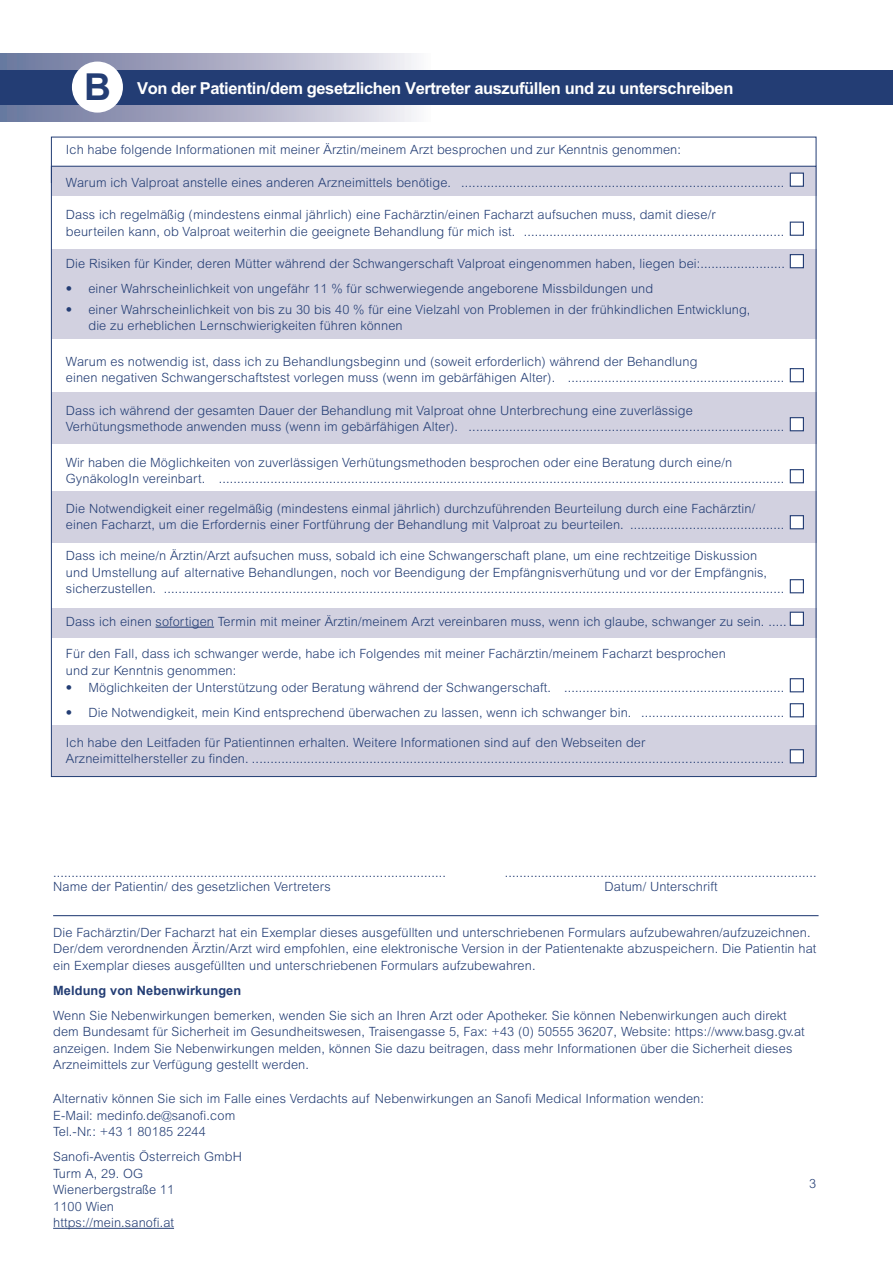
<style>
.page{position:relative;width:893px;height:1263px;background:#fff}
.page>*{position:absolute;margin:0;border:0;box-sizing:border-box;transform-origin:0 0}
.t1{font:700 37.2px "Arial";color:#233d74}
.t2{font:700 16.5px "Arial";letter-spacing:-.025em;color:#fff}
.t3{font:300 12.75px/16.5px "Arial MT Pro";letter-spacing:.01em;color:#233d74}
.t4{font:700 12.75px "Arial";letter-spacing:.01em;color:#233d74}
.s1{font-family:"Univers";font-weight:100;font-stretch:ultra-condensed}
</style>
<div class="page">
<div style="left:0;top:53px;width:431px;height:68px;background:linear-gradient(to right,#677199,#f3eff4)"></div>
<div style="left:0;top:70px;width:893px;height:35px;background:#233d74"></div>
<div style="left:72px;top:62px;width:51px;height:51px;background:#fff;border-radius:50%"></div>
<div style="left:52px;top:166px;width:765px;height:30px;background:#d2d1e0"></div>
<div style="left:52px;top:249px;width:765px;height:90px;background:#d2d1e0"></div>
<div style="left:52px;top:392px;width:765px;height:51px;background:#d2d1e0"></div>
<div style="left:52px;top:491px;width:765px;height:51px;background:#d2d1e0"></div>
<div style="left:52px;top:726px;width:765px;height:51px;background:#d2d1e0"></div>
<div style="left:52px;top:608px;width:765px;height:29px;background:#d2d1e0"></div>
<hr style="left:156px;top:627px;width:58px;height:1px;background:#233d74">
<div style="left:790px;top:173px;width:14px;height:14px;background:#fff;border:1px solid #233d74"></div>
<div style="left:790px;top:222px;width:14px;height:14px;background:#fff;border:1px solid #233d74"></div>
<div style="left:790px;top:254px;width:14px;height:14px;background:#fff;border:1px solid #233d74"></div>
<div style="left:790px;top:368px;width:14px;height:14px;background:#fff;border:1px solid #233d74"></div>
<div style="left:790px;top:417px;width:14px;height:14px;background:#fff;border:1px solid #233d74"></div>
<div style="left:790px;top:469px;width:14px;height:14px;background:#fff;border:1px solid #233d74"></div>
<div style="left:790px;top:515px;width:14px;height:14px;background:#fff;border:1px solid #233d74"></div>
<div style="left:790px;top:579px;width:14px;height:14px;background:#fff;border:1px solid #233d74"></div>
<div style="left:790px;top:612px;width:14px;height:14px;background:#fff;border:1px solid #233d74"></div>
<div style="left:790px;top:678px;width:14px;height:14px;background:#fff;border:1px solid #233d74"></div>
<div style="left:790px;top:703px;width:14px;height:14px;background:#fff;border:1px solid #233d74"></div>
<div style="left:790px;top:749px;width:14px;height:14px;background:#fff;border:1px solid #233d74"></div>
<hr style="left:53px;top:1228px;width:121px;height:1px;background:#233d74">
<hr style="left:53px;top:915px;width:766px;height:1px;background:#233d74">
<p class="t1" style="left:84px;top:66px;width:28px">B</p>
<p class="t2" style="left:137px;top:79px;width:598px">Von der Patientin/dem gesetzlichen Vertreter auszufüllen und zu unterschreiben</p>
<p class="t3" style="left:66px;top:142px;width:617px">Ich habe folgende Informationen mit meiner Ärztin/meinem Arzt besprochen und zur Kenntnis genommen:</p>
<p class="t3" style="left:66px;top:174px;width:720px">Warum ich Valproat anstelle eines anderen Arzneimittels benötige. ........................................................................................</p>
<p class="t3" style="left:66px;top:207px;width:720px">Dass ich regelmäßig (mindestens einmal jährlich) eine Fachärztin/einen Facharzt aufsuchen muss, damit diese/r<br>beurteilen kann, ob Valproat weiterhin die geeignete Behandlung für mich ist. .......................................................................</p>
<p class="t3" style="left:66px;top:256px;width:720px">Die Risiken für Kinder, deren Mütter während der Schwangerschaft Valproat eingenommen haben, liegen bei:.......................</p>
<p class="t3" style="left:66px;top:281px;width:589px"><span class="s1">•</span> einer Wahrscheinlichkeit von ungefähr 11 % für schwerwiegende angeborene Missbildungen und</p>
<p class="t3" style="left:88px;top:301px;width:664px;text-indent:-23px"><span class="s1">•</span> einer Wahrscheinlichkeit von bis zu 30 bis 40 % für eine Vielzahl von Problemen in der frühkindlichen Entwicklung, die zu erheblichen Lernschwierigkeiten führen können</p>
<p class="t3" style="left:66px;top:353px;width:720px">Warum es notwendig ist, dass ich zu Behandlungsbeginn und (soweit erforderlich) während der Behandlung<br>einen negativen Schwangerschaftstest vorlegen muss (wenn im gebärfähigen Alter). ...........................................................</p>
<p class="t3" style="left:66px;top:402px;width:720px">Dass ich während der gesamten Dauer der Behandlung mit Valproat ohne Unterbrechung eine zuverlässige<br>Verhütungsmethode anwenden muss (wenn im gebärfähigen Alter). ......................................................................................</p>
<p class="t3" style="left:66px;top:454px;width:720px">Wir haben die Möglichkeiten von zuverlässigen Verhütungsmethoden besprochen oder eine Beratung durch eine/n<br>GynäkologIn vereinbart. ..........................................................................................................................................................</p>
<p class="t3" style="left:66px;top:500px;width:720px">Die Notwendigkeit einer regelmäßig (mindestens einmal jährlich) durchzuführenden Beurteilung durch eine Fachärztin/ einen Facharzt, um die Erfordernis einer Fortführung der Behandlung mit Valproat zu beurteilen. ..........................................</p>
<p class="t3" style="left:66px;top:548px;width:720px">Dass ich meine/n Ärztin/Arzt aufsuchen muss, sobald ich eine Schwangerschaft plane, um eine rechtzeitige Diskussion<br>und Umstellung auf alternative Behandlungen, noch vor Beendigung der Empfängnisverhütung und vor der Empfängnis, sicherzustellen. .........................................................................................................................................................................</p>
<p class="t3" style="left:66px;top:613px;width:722px">Dass ich einen sofortigen Termin mit meiner Ärztin/meinem Arzt vereinbaren muss, wenn ich glaube, schwanger zu sein. .....</p>
<p class="t3" style="left:66px;top:646px;width:661px">Für den Fall, dass ich schwanger werde, habe ich Folgendes mit meiner Fachärztin/meinem Facharzt besprochen und zur Kenntnis genommen:</p>
<p class="t3" style="left:66px;top:680px;width:720px"><span class="s1">•</span> Möglichkeiten der Unterstützung oder Beratung während der Schwangerschaft. ............................................................</p>
<p class="t3" style="left:66px;top:705px;width:720px"><span class="s1">•</span> Die Notwendigkeit, mein Kind entsprechend überwachen zu lassen, wenn ich schwanger bin. .......................................</p>
<p class="t3" style="left:66px;top:734px;width:720px">Ich habe den Leitfaden für Patientinnen erhalten. Weitere Informationen sind auf den Webseiten der<br>Arzneimittelhersteller zu finden. .................................................................................................................................................</p>
<p class="t3" style="left:53px;top:864px;width:394px">...........................................................................................................</p>
<p class="t3" style="left:505px;top:864px;width:313px">.....................................................................................</p>
<p class="t3" style="left:53px;top:879px;width:279px">Name der Patientin/ des gesetzlichen Vertreters</p>
<p class="t3" style="left:605px;top:879px;width:114px">Datum/ Unterschrift</p>
<p class="t3" style="left:53px;top:924px;width:765px">Die Fachärztin/Der Facharzt hat ein Exemplar dieses ausgefüllten und unterschriebenen Formulars aufzubewahren/aufzuzeichnen.<br>Der/dem verordnenden Ärztin/Arzt wird empfohlen, eine elektronische Version in der Patientenakte abzuspeichern. Die Patientin hat ein Exemplar dieses ausgefüllten und unterschriebenen Formulars aufzubewahren.</p>
<p class="t4" style="left:53px;top:983px;width:190px">Meldung von Nebenwirkungen</p>
<p class="t3" style="left:53px;top:1007px;width:753px">Wenn Sie Nebenwirkungen bemerken, wenden Sie sich an Ihren Arzt oder Apotheker. Sie können Nebenwirkungen auch direkt dem Bundesamt für Sicherheit im Gesundheitswesen, Traisengasse 5, Fax: +43 (0) 50555 36207, Website: https://www.basg.gv.at anzeigen. Indem Sie Nebenwirkungen melden, können Sie dazu beitragen, dass mehr Informationen über die Sicherheit dieses Arzneimittels zur Verfügung gestellt werden.</p>
<p class="t3" style="left:53px;top:1090px;width:652px">Alternativ können Sie sich im Falle eines Verdachts auf Nebenwirkungen an Sanofi Medical Information wenden:<br>E-Mail: medinfo.de@sanofi.com<br>Tel.-Nr.: +43 1 80185 2244</p>
<p class="t3" style="left:53px;top:1148px;width:190px">Sanofi-Aventis Österreich GmbH<br>Turm A, 29. OG<br>Wienerbergstraße 11<br>1100 Wien<br>https://mein.sanofi.at</p>
<p class="t3" style="left:809px;top:1175px;width:9px">3</p>
</div>
